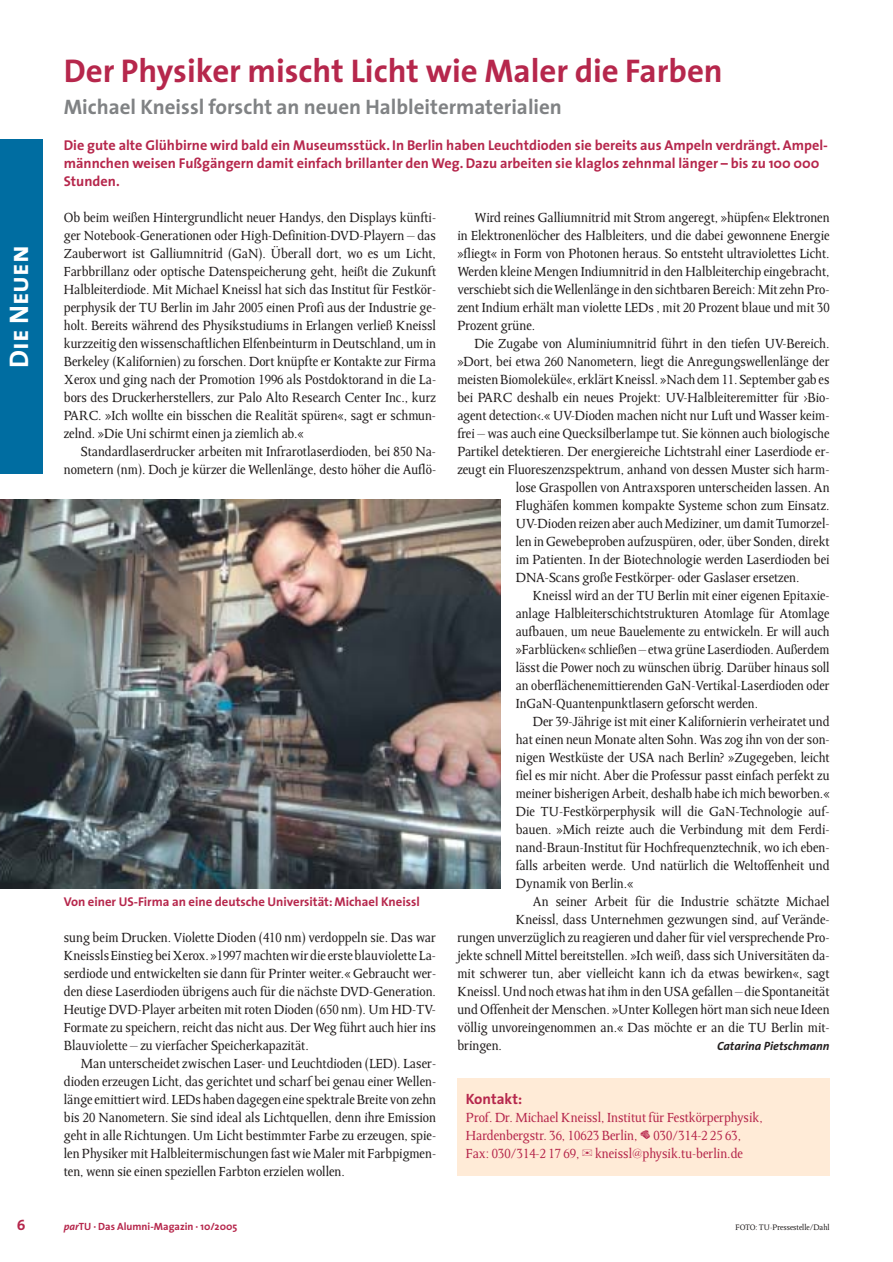
<style>
.page{position:relative;width:893px;height:1262px;background:#fff}
.page>*{position:absolute;margin:0;border:0;box-sizing:border-box;transform-origin:0 0}
.t1{font:700 33px "The Sans";color:#b6274c}
.t2{font:27px "The Sans Bold Caps";color:#fff}
.t3{font:700 21px "The Sans";color:#808284}
.t4{font:15px/18px "Octavian";color:#231f1f;text-align:justify}
.t5{font:15px/18px "Octavian";color:#b6274c}
.t6{font:700 15px "The Sans";color:#b6274c}
.t7{font:15px "The Sans Bold Caps";color:#b6274c}
.t8{font:700 14.25px/18px "The Sans";color:#b6274c}
.t9{font:700 12.75px "The Sans";color:#b6274c}
.t10{font:italic 700 12px "The Sans";color:#231f1f}
.t11{font:700 10.5px "The Sans";color:#b6274c}
.t12{font:9px "Octavian";color:#231f1f}
.s1{font-style:italic}
</style>
<div class="page">
<div style="left:0;top:139px;width:43px;height:335px;background:#006da1"></div>
<div style="left:457px;top:1078px;width:372px;height:98px;background:#ffebd7"></div>
<img style="left:0;top:500px;width:500px;height:388px">
<h2 class="t2" style="left:3px;top:368px;width:123px;rotate:-90deg">Die Neuen</h2>
<p class="t7" style="left:17px;top:1216px;width:10px">6</p>
<h1 class="t1" style="left:64px;top:58px;width:660px">Der Physiker mischt Licht wie Maler die Farben</h1>
<h3 class="t3" style="left:64px;top:99px;width:499px">Michael Kneissl forscht an neuen Halbleitermaterialien</h3>
<p class="t8" style="left:64px;top:137px;width:765px">Die gute alte Glühbirne wird bald ein Museumsstück. In Berlin haben Leuchtdioden sie bereits aus Ampeln verdrängt. Ampel&shy;männchen weisen Fußgängern damit einfach brillanter den Weg. Dazu arbeiten sie klaglos zehnmal länger – bis zu 100 000<br>Stunden.</p>
<p class="t4" style="left:64px;top:209px;width:374px">Ob beim weißen Hintergrundlicht neuer Handys, den Displays künfti&shy;ger Notebook-Generationen oder High-Definition-DVD-Playern – das Zauberwort ist Galliumnitrid (GaN). Überall dort, wo es um Licht, Farbbrillanz oder optische Datenspeicherung geht, heißt die Zukunft Halbleiterdiode. Mit Michael Kneissl hat sich das Institut für Festkör&shy;perphysik der TU Berlin im Jahr 2005 einen Profi aus der Industrie ge&shy;holt. Bereits während des Physikstudiums in Erlangen verließ Kneissl kurzzeitig den wissenschaftlichen Elfenbeinturm in Deutschland, um in Berkeley (Kalifornien) zu forschen. Dort knüpfte er Kontakte zur Firma Xerox und ging nach der Promotion 1996 als Postdoktorand in die La&shy;bors des Druckerherstellers, zur Palo Alto Research Center Inc., kurz PARC. »Ich wollte ein bisschen die Realität spüren«, sagt er schmun&shy;zelnd. »Die Uni schirmt einen ja ziemlich ab.«</p>
<p class="t4" style="left:64px;top:443px;width:374px;text-align:right">Standardlaserdrucker arbeiten mit Infrarotlaserdioden, bei 850 Na&shy;nometern (nm). Doch je kürzer die Wellenlänge, desto höher die Auflö-</p>
<p class="t9" style="left:64px;top:897px;width:357px">Von einer US-Firma an eine deutsche Universität: Michael Kneissl</p>
<p class="t4" style="left:64px;top:929px;width:374px">sung beim Drucken. Violette Dioden (410 nm) verdoppeln sie. Das war Kneissls Einstieg bei Xerox. »1997 machten wir die erste blauviolette La&shy;serdiode und entwickelten sie dann für Printer weiter.« Gebraucht wer&shy;den diese Laserdioden übrigens auch für die nächste DVD-Generation.<br>Heutige DVD-Player arbeiten mit roten Dioden (650 nm). Um HD-TV-Formate zu speichern, reicht das nicht aus. Der Weg führt auch hier ins Blauviolette – zu vierfacher Speicherkapazität.</p>
<p class="t4" style="left:64px;top:1055px;width:374px;text-indent:17px">Man unterscheidet zwischen Laser- und Leuchtdioden (LED). Laser&shy;dioden erzeugen Licht, das gerichtet und scharf bei genau einer Wellen&shy;länge emittiert wird. LEDs haben dagegen eine spektrale Breite von zehn bis 20 Nanometern. Sie sind ideal als Lichtquellen, denn ihre Emission geht in alle Richtungen. Um Licht bestimmter Farbe zu erzeugen, spie&shy;len Physiker mit Halbleitermischungen fast wie Maler mit Farbpigmen&shy;ten, wenn sie einen speziellen Farbton erzielen wollen.</p>
<p class="t4" style="left:457px;top:209px;width:374px;text-indent:17px">Wird reines Galliumnitrid mit Strom angeregt, »hüpfen« Elektronen in Elektronenlöcher des Halbleiters, und die dabei gewonnene Energie »fliegt« in Form von Photonen heraus. So entsteht ultraviolettes Licht.<br>Werden kleine Mengen Indiumnitrid in den Halbleiterchip eingebracht, verschiebt sich die Wellenlänge in den sichtbaren Bereich: Mit zehn Pro&shy;zent Indium erhält man violette LEDs , mit 20 Prozent blaue und mit 30<br>Prozent grüne.</p>
<p class="t4" style="left:474px;top:335px;width:357px">Die Zugabe von Aluminiumnitrid führt in den tiefen UV-Bereich.</p>
<p class="t4" style="left:457px;top:353px;width:374px">»Dort, bei etwa 260 Nanometern, liegt die Anregungswellenlänge der</p>
<p class="t4" style="left:457px;top:371px;width:374px">meisten Biomoleküle«, erklärt Kneissl. »Nach dem 11. September gab es</p>
<p class="t4" style="left:457px;top:389px;width:374px">bei PARC deshalb ein neues Projekt: UV-Halbleiteremitter für ›Bio-</p>
<p class="t4" style="left:457px;top:407px;width:374px">agent detection‹.« UV-Dioden machen nicht nur Luft und Wasser keim-</p>
<p class="t4" style="left:457px;top:425px;width:374px">frei – was auch eine Quecksilberlampe tut. Sie können auch biologische</p>
<p class="t4" style="left:457px;top:443px;width:374px">Partikel detektieren. Der energiereiche Lichtstrahl einer Laserdiode er-</p>
<p class="t4" style="left:457px;top:461px;width:374px">zeugt ein Fluoreszenzspektrum, anhand von dessen Muster sich harm-</p>
<p class="t4" style="left:515px;top:479px;width:315px">lose Graspollen von Antraxsporen unterscheiden lassen. An</p>
<p class="t4" style="left:515px;top:497px;width:315px">Flughäfen kommen kompakte Systeme schon zum Einsatz.</p>
<p class="t4" style="left:515px;top:515px;width:315px">UV-Dioden reizen aber auch Mediziner, um damit Tumorzel-</p>
<p class="t4" style="left:515px;top:533px;width:315px">len in Gewebeproben aufzuspüren, oder, über Sonden, direkt</p>
<p class="t4" style="left:515px;top:551px;width:315px">im Patienten. In der Biotechnologie werden Laserdioden bei</p>
<p class="t4" style="left:515px;top:569px;width:285px">DNA-Scans große Festkörper- oder Gaslaser ersetzen.</p>
<p class="t4" style="left:532px;top:587px;width:298px">Kneissl wird an der TU Berlin mit einer eigenen Epitaxie-</p>
<p class="t4" style="left:515px;top:605px;width:315px">anlage Halbleiterschichtstrukturen Atomlage für Atomlage</p>
<p class="t4" style="left:515px;top:623px;width:315px">aufbauen, um neue Bauelemente zu entwickeln. Er will auch</p>
<p class="t4" style="left:515px;top:641px;width:315px">»Farblücken« schließen – etwa grüne Laserdioden. Außerdem</p>
<p class="t4" style="left:515px;top:659px;width:315px">lässt die Power noch zu wünschen übrig. Darüber hinaus soll</p>
<p class="t4" style="left:515px;top:677px;width:315px">an oberflächenemittierenden GaN-Vertikal-Laserdioden oder</p>
<p class="t4" style="left:515px;top:695px;width:244px">InGaN-Quantenpunktlasern geforscht werden.</p>
<p class="t4" style="left:532px;top:713px;width:298px">Der 39-Jährige ist mit einer Kalifornierin verheiratet und</p>
<p class="t4" style="left:515px;top:731px;width:315px">hat einen neun Monate alten Sohn. Was zog ihn von der son-</p>
<p class="t4" style="left:515px;top:749px;width:315px">nigen Westküste der USA nach Berlin? »Zugegeben, leicht</p>
<p class="t4" style="left:515px;top:767px;width:315px">fiel es mir nicht. Aber die Professur passt einfach perfekt zu</p>
<p class="t4" style="left:515px;top:785px;width:315px">meiner bisherigen Arbeit, deshalb habe ich mich beworben.«</p>
<p class="t4" style="left:515px;top:803px;width:315px">Die TU-Festkörperphysik will die GaN-Technologie auf-</p>
<p class="t4" style="left:515px;top:821px;width:315px">bauen. »Mich reizte auch die Verbindung mit dem Ferdi-</p>
<p class="t4" style="left:515px;top:839px;width:315px">nand-Braun-Institut für Hochfrequenztechnik, wo ich eben-</p>
<p class="t4" style="left:515px;top:857px;width:315px">falls arbeiten werde. Und natürlich die Weltoffenheit und</p>
<p class="t4" style="left:515px;top:875px;width:119px">Dynamik von Berlin.«</p>
<p class="t4" style="left:532px;top:893px;width:298px">An seiner Arbeit für die Industrie schätzte Michael</p>
<p class="t4" style="left:515px;top:911px;width:315px">Kneissl, dass Unternehmen gezwungen sind, auf Verände-</p>
<p class="t4" style="left:457px;top:929px;width:374px">rungen unverzüglich zu reagieren und daher für viel versprechende Pro-</p>
<p class="t4" style="left:457px;top:947px;width:374px">jekte schnell Mittel bereitstellen. »Ich weiß, dass sich Universitäten da-</p>
<p class="t4" style="left:457px;top:965px;width:374px">mit schwerer tun, aber vielleicht kann ich da etwas bewirken«, sagt</p>
<p class="t4" style="left:457px;top:983px;width:374px">Kneissl. Und noch etwas hat ihm in den USA gefallen – die Spontaneität</p>
<p class="t4" style="left:457px;top:1001px;width:374px">und Offenheit der Menschen. »Unter Kollegen hört man sich neue Ideen</p>
<p class="t4" style="left:457px;top:1019px;width:374px">völlig unvoreingenommen an.« Das möchte er an die TU Berlin mit-</p>
<p class="t4" style="left:457px;top:1037px;width:46px">bringen.</p>
<p class="t10" style="left:717px;top:1041px;width:114px">Catarina Pietschmann</p>
<p class="t6" style="left:466px;top:1093px;width:58px">Kontakt:</p>
<p class="t5" style="left:466px;top:1109px;width:298px">Prof. Dr. Michael Kneissl, Institut für Festkörperphysik,<br>Hardenbergstr. 36, 10623 Berlin, ☎ 030/314-2 25 63,<br>Fax: 030/314-2 17 69, ✉ kneissl@physik.tu-berlin.de</p>
<p class="t11" style="left:64px;top:1222px;width:175px"><span class="s1">par</span>TU · Das Alumni-Magazin · 10/2005</p>
<p class="t12" style="left:735px;top:1223px;width:95px">FOTO: TU-Pressestelle/Dahl</p>
</div>
